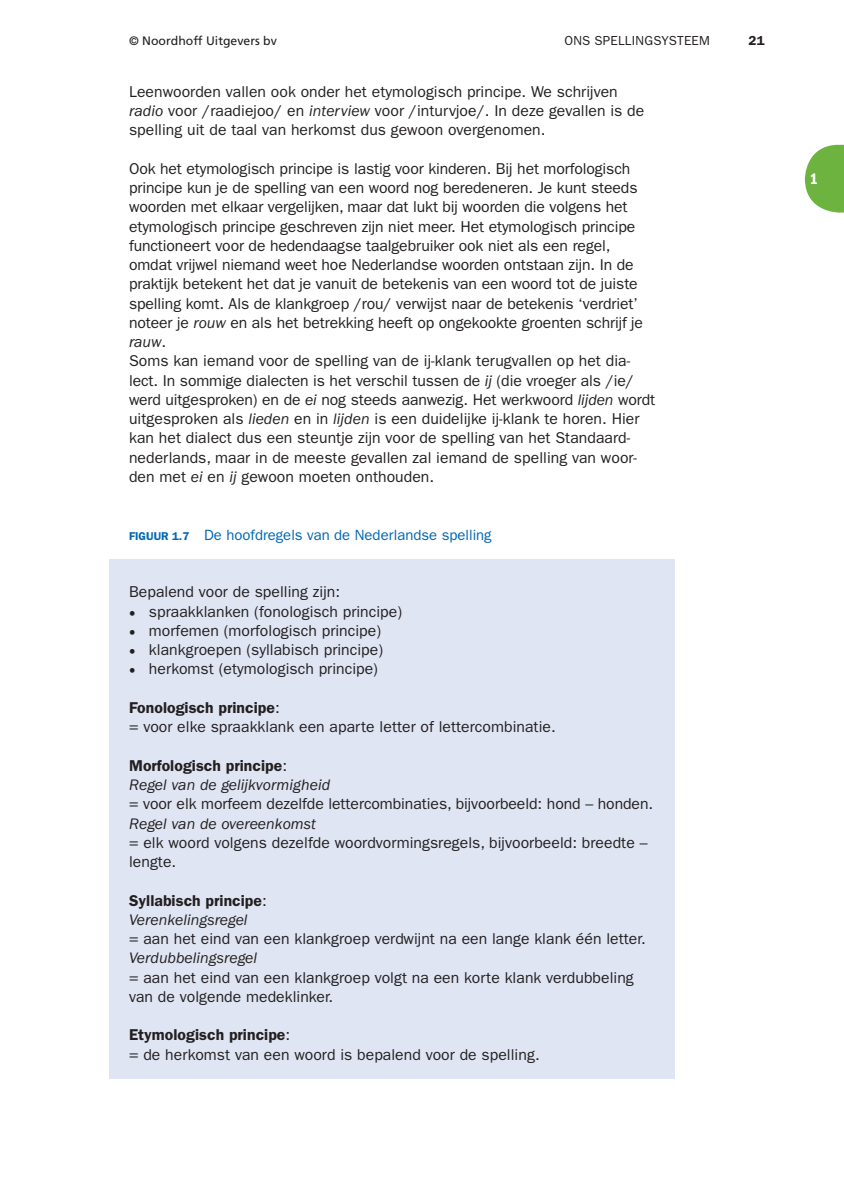
<style>
.page{position:relative;width:844px;height:1191px;background:#fff}
.page>*{position:absolute;margin:0;border:0;box-sizing:border-box;transform-origin:0 0}
.t1{font:15.75px/19.2px "ITC Franklin Gothic Std";letter-spacing:.005em;color:#231f20}
.t2{font:italic 15.75px/19.2px "ITC Franklin Gothic Std";letter-spacing:.005em;color:#231f20}
.t3{font:600 15.75px/19.2px "ITC Franklin Gothic Std";letter-spacing:.005em;color:#231f20}
.t4{font:15.75px "ITC Franklin Gothic Std Dm Cd";color:#fff}
.t5{font:14.88px "ITC Franklin Gothic Std";color:#0067b1}
.t6{font:13.12px "ITC Franklin Gothic Std";letter-spacing:.02em;color:#231f20}
.t7{font:600 13.12px "ITC Franklin Gothic Std";color:#231f20}
.t8{font:12.25px "Frutiger LT Std";color:#231f20}
.s1{font-style:italic}
.s2{font-weight:600;font-size:11.38px}
.s3{font-weight:600}
.s4{font-weight:600;font-style:normal}
.s5{font-style:normal}
.s6{font-weight:400}
.s7{font-weight:400;font-style:italic}
</style>
<div class="page">
<svg style="left:804px;top:145px;width:39px;height:67px"></svg>
<div style="left:109px;top:559px;width:566px;height:519px;background:#dfe5f3"></div>
<p class="t8" style="left:129px;top:35px;width:149px">© Noordhoff Uitgevers bv</p>
<p class="t6" style="left:564px;top:35px;width:147px">ONS SPELLINGSYSTEEM</p>
<p class="t7" style="left:748px;top:35px;width:18px">21</p>
<p class="t1" style="left:129px;top:83px;width:516px">Leenwoorden vallen ook onder het etymologisch principe. We schrijven <span class="s1">radio</span> voor /raadiejoo/ en <span class="s1">interview</span> voor /inturvjoe/. In deze gevallen is de spelling uit de taal van herkomst dus gewoon overgenomen.</p>
<p class="t1" style="left:129px;top:160px;width:527px">Ook het etymologisch principe is lastig voor kinderen. Bij het morfologisch principe kun je de spelling van een woord nog beredeneren. Je kunt steeds woorden met elkaar vergelijken, maar dat lukt bij woorden die volgens het etymologisch principe geschreven zijn niet meer. Het etymologisch principe functioneert voor de hedendaagse taalgebruiker ook niet als een regel, omdat vrijwel niemand weet hoe Nederlandse woorden ontstaan zijn. In de praktijk betekent het dat je vanuit de betekenis van een woord tot de juiste spelling komt. Als de klankgroep /rou/ verwijst naar de betekenis ‘verdriet’ noteer je <span class="s1">rouw</span> en als het betrekking heeft op ongekookte groenten schrijf je <span class="s1">rauw</span>.<br>Soms kan iemand voor de spelling van de ij-klank terugvallen op het dia&shy;lect. In sommige dialecten is het verschil tussen de <span class="s1">ij</span> (die vroeger als /ie/ werd uitgesproken) en de <span class="s1">ei</span> nog steeds aanwezig. Het werkwoord <span class="s1">lijden</span> wordt uitgesproken als <span class="s1">lieden</span> en in <span class="s1">lijden</span> is een duidelijke ij-klank te horen. Hier kan het dialect dus een steuntje zijn voor de spelling van het Standaard&shy;nederlands, maar in de meeste gevallen zal iemand de spelling van woor&shy;den met <span class="s1">ei</span> en <span class="s1">ij</span> gewoon moeten onthouden.</p>
<p class="t5" style="left:129px;top:529px;width:364px"><span class="s2">FIGUUR 1.7</span> De hoofdregels van de Nederlandse spelling</p>
<p class="t1" style="left:149px;top:583px;width:255px;text-indent:-20px">Bepalend voor de spelling zijn: spraakklanken (fonologisch principe) morfemen (morfologisch principe) klankgroepen (syllabisch principe) herkomst (etymologisch principe)</p>
<p class="t1" style="left:129px;top:699px;width:428px"><span class="s3">Fonologisch principe</span>:<br>= voor elke spraakklank een aparte letter of lettercombinatie.</p>
<p class="t2" style="left:129px;top:757px;width:203px"><span class="s4">Morfologisch principe</span><span class="s5">:<br></span>Regel van de gelijkvormigheid</p>
<p class="t1" style="left:129px;top:795px;width:525px">= voor elk morfeem dezelfde lettercombinaties, bijvoorbeeld: hond – honden.</p>
<p class="t2" style="left:129px;top:814px;width:188px">Regel van de overeenkomst</p>
<p class="t1" style="left:129px;top:834px;width:520px">= elk woord volgens dezelfde woordvormingsregels, bijvoorbeeld: breedte – lengte.</p>
<p class="t3" style="left:129px;top:891px;width:139px">Syllabisch principe<span class="s6">:<br></span><span class="s7">Verenkelingsregel</span></p>
<p class="t1" style="left:129px;top:930px;width:518px">= aan het eind van een klankgroep verdwijnt na een lange klank één letter.</p>
<p class="t2" style="left:129px;top:949px;width:129px">Verdubbelingsregel</p>
<p class="t1" style="left:129px;top:968px;width:506px">= aan het eind van een klankgroep volgt na een korte klank verdubbeling van de volgende medeklinker.</p>
<p class="t1" style="left:129px;top:1026px;width:412px"><span class="s3">Etymologisch principe</span>:<br>= de herkomst van een woord is bepalend voor de spelling.</p>
<p class="t4" style="left:809px;top:172px;width:10px">1</p>
</div>
